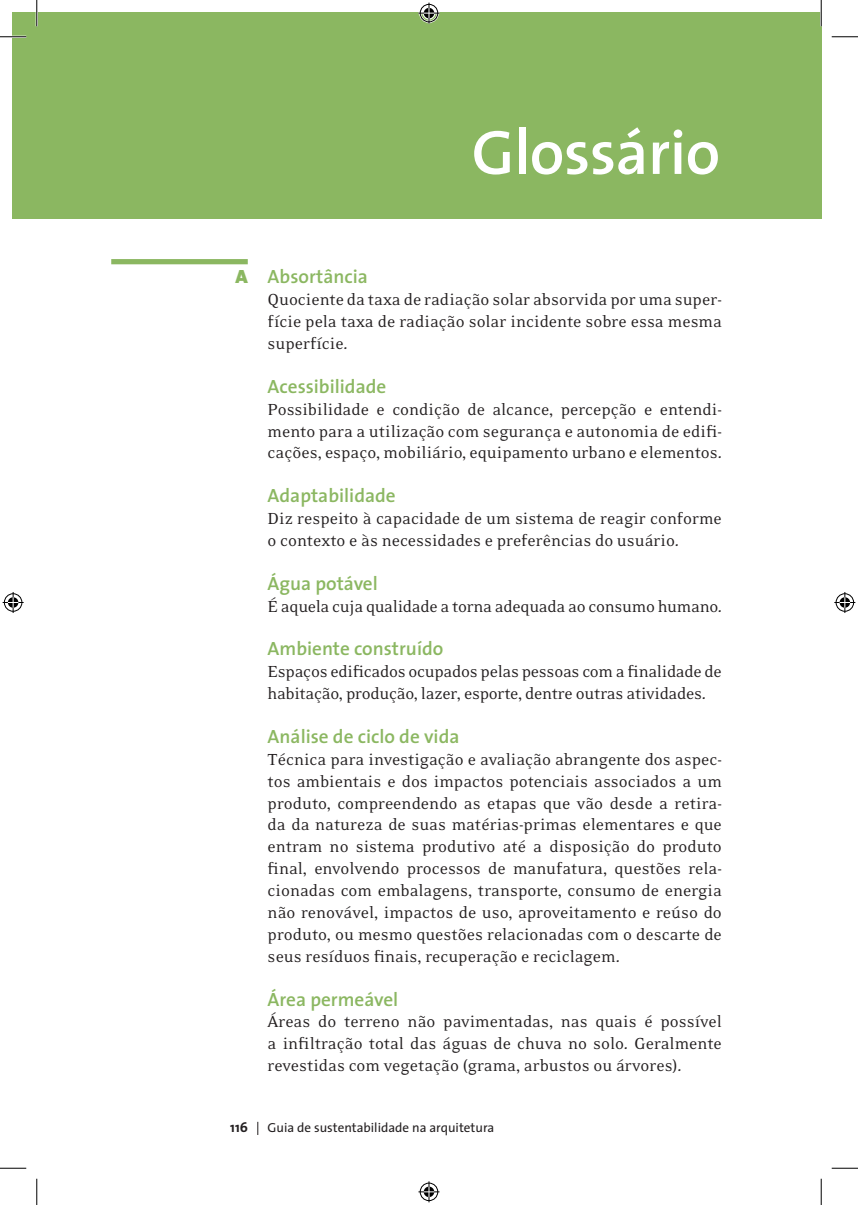
<style>
.page{position:relative;width:858px;height:1205px;background:#fff}
.page>*{position:absolute;margin:0;border:0;box-sizing:border-box;transform-origin:0 0}
.t1{font:600 63px "The Sans";letter-spacing:-.01em;color:#fff}
.t2{font:600 19.25px "The Sans";color:#8bb761}
.t3{font:900 19.25px "The Sans";color:#8bb761}
.t4{font:18.38px/21.9px "Eidetic Neo";letter-spacing:-.005em;color:#231f20;text-align:justify}
.t5{font:700 14px "The Sans";color:#231f20}
.t6{font:13.12px "The Sans";color:#231f20}
</style>
<div class="page">
<svg style="left:257px;top:1121px;width:1px;height:14px"></svg>
<div style="left:111px;top:259px;width:137px;height:5px;background:#8bb761"></div>
<div style="left:12px;top:12px;width:809px;height:207px;background:#8bb761"></div>
<hr style="left:0;top:36px;width:26px;height:2px;background:#fff">
<hr style="left:36px;top:0;width:2px;height:26px;background:#fff">
<hr style="left:819px;top:0;width:3px;height:26px;background:#fff">
<svg style="left:0;top:36px;width:26px;height:1px"></svg>
<svg style="left:831px;top:36px;width:26px;height:1px"></svg>
<svg style="left:0;top:1167px;width:26px;height:1px"></svg>
<svg style="left:831px;top:1167px;width:26px;height:1px"></svg>
<svg style="left:36px;top:0;width:1px;height:26px"></svg>
<svg style="left:36px;top:1178px;width:1px;height:27px"></svg>
<svg style="left:820px;top:0;width:1px;height:26px"></svg>
<svg style="left:820px;top:1178px;width:1px;height:27px"></svg>
<svg style="left:418px;top:3px;width:21px;height:21px"></svg>
<svg style="left:418px;top:1181px;width:21px;height:21px"></svg>
<svg style="left:3px;top:592px;width:21px;height:21px"></svg>
<svg style="left:834px;top:592px;width:21px;height:21px"></svg>
<h1 class="t1" style="left:471px;top:100px;width:250px">Glossário</h1>
<p class="t3" style="left:235px;top:260px;width:14px">A</p>
<p class="t2" style="left:267px;top:261px;width:102px">Absortância</p>
<p class="t4" style="left:267px;top:289px;width:455px">Quociente da taxa de radiação solar absorvida por uma super&shy;fície pela taxa de radiação solar incidente sobre essa mesma superfície.</p>
<p class="t2" style="left:267px;top:370px;width:120px">Acessibilidade</p>
<p class="t4" style="left:267px;top:398px;width:455px">Possibilidade e condição de alcance, percepção e entendi&shy;mento para a utilização com segurança e autonomia de edifi&shy;cações, espaço, mobiliário, equipamento urbano e elementos.</p>
<p class="t2" style="left:267px;top:479px;width:129px">Adaptabilidade</p>
<p class="t4" style="left:267px;top:508px;width:455px">Diz respeito à capacidade de um sistema de reagir conforme o contexto e às necessidades e preferências do usuário.</p>
<p class="t2" style="left:267px;top:567px;width:112px">Água potável</p>
<p class="t4" style="left:267px;top:595px;width:455px">É aquela cuja qualidade a torna adequada ao consumo humano.</p>
<p class="t2" style="left:267px;top:633px;width:177px">Ambiente construído</p>
<p class="t4" style="left:267px;top:661px;width:455px">Espaços edificados ocupados pelas pessoas com a finalidade de habitação, produção, lazer, esporte, dentre outras atividades.</p>
<p class="t2" style="left:267px;top:720px;width:193px">Análise de ciclo de vida</p>
<p class="t4" style="left:267px;top:748px;width:455px">Técnica para investigação e avaliação abrangente dos aspec&shy;tos ambientais e dos impactos potenciais associados a um produto, compreendendo as etapas que vão desde a retira&shy;da da natureza de suas matérias-primas elementares e que entram no sistema produtivo até a disposição do produto final, envolvendo processos de manufatura, questões rela&shy;cionadas com embalagens, transporte, consumo de energia não renovável, impactos de uso, aproveitamento e reúso do produto, ou mesmo questões relacionadas com o descarte de seus resíduos finais, recuperação e reciclagem.</p>
<p class="t2" style="left:267px;top:983px;width:132px">Área permeável</p>
<p class="t4" style="left:267px;top:1011px;width:455px">Áreas do terreno não pavimentadas, nas quais é possível a infiltração total das águas de chuva no solo. Geralmente revestidas com vegetação (grama, arbustos ou árvores).</p>
<p class="t5" style="left:230px;top:1115px;width:19px">116</p>
<p class="t6" style="left:267px;top:1116px;width:228px">Guia de sustentabilidade na arquitetura</p>
</div>
